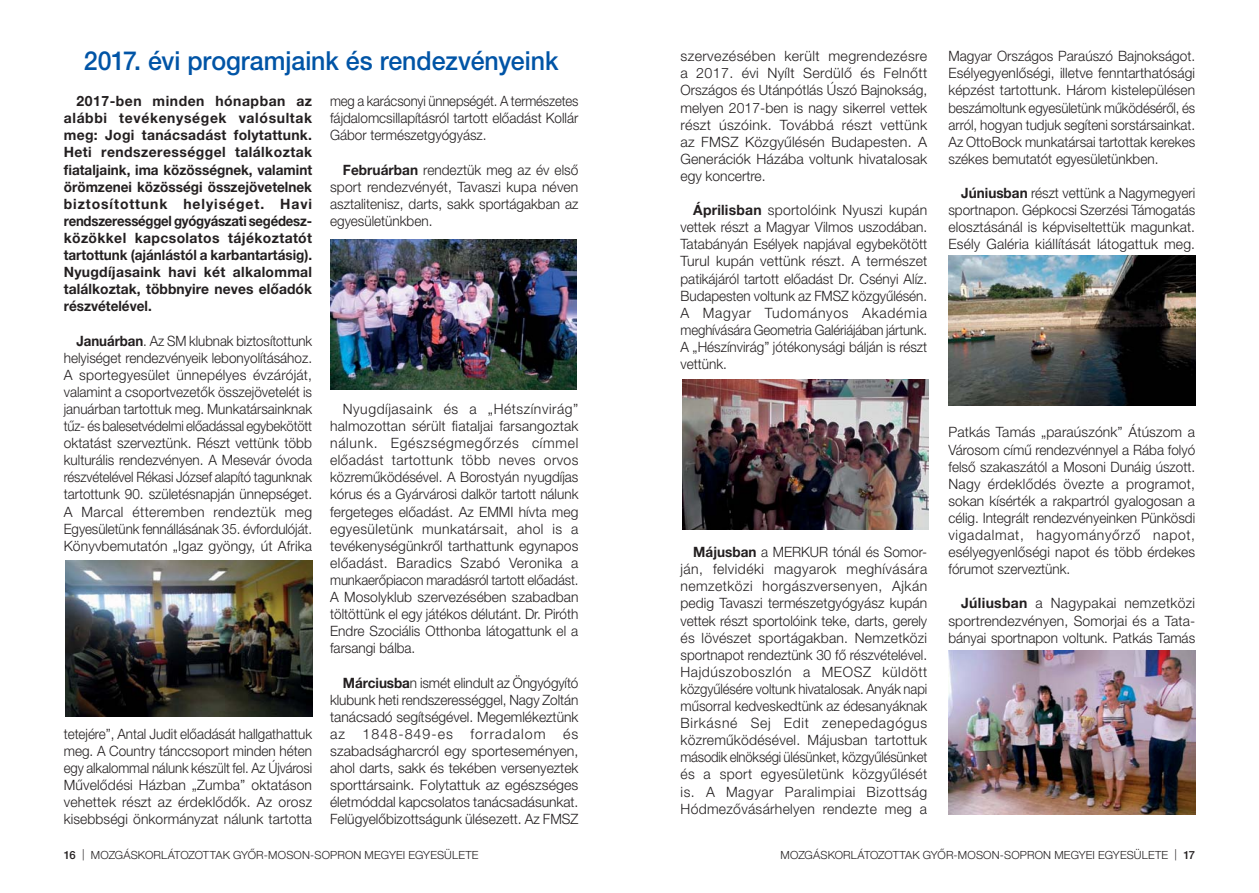
<style>
.page{position:relative;width:1259px;height:893px;background:#fff}
.page>*{position:absolute;margin:0;border:0;box-sizing:border-box;transform-origin:0 0}
.t1{font:500 26.25px "Helvetica Neue LT Pro";color:#0054a6;scale:.95 1}
.t2{font:300 14.25px/17.1px "Helvetica Neue LT Pro";color:#231f20;text-align:justify}
.t3{font:300 14.25px/17.1px "Helvetica Neue LT Pro";color:#231f20;text-align:justify;scale:.95 1}
.t4{font:300 14.25px/17.1px "Helvetica Neue LT Pro";color:#231f20;text-align:justify;scale:.93 1}
.t5{font:700 14.25px/17.1px "Helvetica Neue LT Pro";letter-spacing:.005em;color:#231f20;text-align:justify}
.t6{font:300 14.25px/17.1px "Helvetica Neue LT Pro";color:#231f20;text-align:justify;scale:.94 1}
.t7{font:300 14.25px/17.1px "Helvetica Neue LT Pro";color:#231f20;text-align:justify;scale:.96 1}
.t8{font:300 14.25px/17.1px "Helvetica Neue LT Pro";color:#231f20;text-align:justify;scale:.92 1}
.t9{font:300 11.25px "Helvetica Neue LT Pro";letter-spacing:.01em;color:#231f20}
.s1{font-weight:700}
.s2{font-weight:500}
</style>
<div class="page">
<img style="left:65px;top:561px;width:247px;height:155px">
<img style="left:330px;top:240px;width:247px;height:149px">
<img style="left:682px;top:379px;width:247px;height:150px">
<img style="left:948px;top:256px;width:247px;height:150px">
<img style="left:948px;top:650px;width:247px;height:164px">
<h1 class="t1" style="left:84px;top:51px;width:501px">2017. évi programjaink és rendezvényeink</h1>
<p class="t8" style="left:330px;top:94px;width:271px">meg a karácsonyi ünnepségét. A természetes fájdalomcsillapításról tartott előadást Kollár Gábor természetgyógyász.</p>
<p class="t7" style="left:330px;top:163px;width:260px;text-indent:13px"><span class="s1">Februárban</span> rendeztük meg az év első sport rendezvényét, Tavaszi kupa néven asztalitenisz, darts, sakk sportágakban az egyesületünkben.</p>
<p class="t5" style="left:64px;top:94px;width:250px;text-indent:13px">2017-ben minden hónapban az alábbi tevékenységek valósultak meg: Jogi tanácsadást folytattunk.<br>Heti rendszerességgel találkoztak fiataljaink, ima közösségnek, valamint örömzenei közösségi összejövetelnek biztosítottunk helyiséget. Havi rendszerességgel gyógyászati segédesz&shy;közökkel kapcsolatos tájékoztatót tartottunk (ajánlástól a karbantartásig).<br>Nyugdíjasaink havi két alkalommal találkoztak, többnyire neves előadók részvételével.</p>
<p class="t4" style="left:64px;top:334px;width:268px;text-indent:13px"><span class="s1">Januárban</span>. Az SM klubnak biztosítottunk helyiséget rendezvényeik lebonyolításához.<br>A sportegyesület ünnepélyes évzáróját, valamint a csoportvezetők összejövetelét is januárban tartottuk meg. Munkatársainknak tűz- és balesetvédelmi előadással egybekötött oktatást szerveztünk. Részt vettünk több kulturális rendezvényen. A Mesevár óvoda részvételével Rékasi József alapító tagunknak tartottunk 90. születésnapján ünnepséget.<br>A Marcal étteremben rendeztük meg Egyesületünk fennállásának 35. évfordulóját.<br>Könyvbemutatón „Igaz gyöngy, út Afrika</p>
<p class="t2" style="left:330px;top:402px;width:250px;text-indent:13px">Nyugdíjasaink és a „Hétszínvirág” halmozottan sérült fiataljai farsangoztak nálunk. Egészségmegőrzés címmel előadást tartottunk több neves orvos közreműködésével. A Borostyán nyugdíjas kórus és a Gyárvárosi dalkör tartott nálunk fergeteges előadást. Az EMMI hívta meg egyesületünk munkatársait, ahol is a tevékenységünkről tarthattunk egynapos előadást. Baradics Szabó Veronika a munkaerőpiacon maradásról tartott előadást.<br>A Mosolyklub szervezésében szabadban töltöttünk el egy játékos délutánt. Dr. Piróth Endre Szociális Otthonba látogattunk el a farsangi bálba.</p>
<p class="t3" style="left:330px;top:676px;width:263px;text-indent:13px"><span class="s1">Márciusba</span>n ismét elindult az Öngyógyító klubunk heti rendszerességgel, Nagy Zoltán tanácsadó segítségével. Megemlékeztünk az 1848-849-es forradalom és szabadságharcról egy sporteseményen, ahol darts, sakk és tekében versenyeztek sporttársaink. Folytattuk az egészséges életmóddal kapcsolatos tanácsadásunkat.<br>Felügyelőbizottságunk ülésezett. Az FMSZ</p>
<p class="t6" style="left:64px;top:727px;width:266px">tetejére”, Antal Judit előadását hallgathattuk meg. A Country tánccsoport minden héten egy alkalommal nálunk készült fel. Az Újvárosi Művelődési Házban „Zumba” oktatáson vehettek részt az érdeklődők. Az orosz kisebbségi önkormányzat nálunk tartotta</p>
<p class="t2" style="left:680px;top:49px;width:248px">szervezésében került megrendezésre a 2017. évi Nyílt Serdülő és Felnőtt Országos és Utánpótlás Úszó Bajnokság, melyen 2017-ben is nagy sikerrel vettek részt úszóink. Továbbá részt vettünk az FMSZ Közgyűlésén Budapesten. A Generációk Házába voltunk hivatalosak egy koncertre.</p>
<p class="t2" style="left:680px;top:203px;width:248px;text-indent:13px"><span class="s1">Áprilisban</span> sportolóink Nyuszi kupán vettek részt a Magyar Vilmos uszodában.<br>Tatabányán Esélyek napjával egybekötött Turul kupán vettünk részt. A természet patikájáról tartott előadást Dr. Csényi Alíz.<br>Budapesten voltunk az FMSZ közgyűlésén.<br>A Magyar Tudományos Akadémia meghívására Geometria Galériájában jártunk.<br>A „Hészínvirág” jótékonysági bálján is részt vettünk.</p>
<p class="t3" style="left:948px;top:49px;width:261px">Magyar Országos Paraúszó Bajnokságot.<br>Esélyegyenlőségi, illetve fenntarthatósági képzést tartottunk. Három kistelepülésen beszámoltunk egyesületünk működéséről, és arról, hogyan tudjuk segíteni sorstársainkat.<br>Az OttoBock munkatársai tartottak kerekes székes bemutatót egyesületünkben.</p>
<p class="t3" style="left:948px;top:186px;width:261px;text-indent:13px"><span class="s1">Júniusban</span> részt vettünk a Nagymegyeri sportnapon. Gépkocsi Szerzési Támogatás elosztásánál is képviseltettük magunkat.<br>Esély Galéria kiállítását látogattuk meg.</p>
<p class="t3" style="left:680px;top:545px;width:261px;text-indent:13px"><span class="s1">Májusban</span> a MERKUR tónál és Somor&shy;ján, felvidéki magyarok meghívására nemzetközi horgászversenyen, Ajkán pedig Tavaszi természetgyógyász kupán vettek részt sportolóink teke, darts, gerely és lövészet sportágakban. Nemzetközi sportnapot rendeztünk 30 fő részvételével.<br>Hajdúszoboszlón a MEOSZ küldött közgyűlésére voltunk hivatalosak. Anyák napi műsorral kedveskedtünk az édesanyáknak Birkásné Sej Edit zenepedagógus közreműködésével. Májusban tartottuk második elnökségi ülésünket, közgyűlésünket és a sport egyesületünk közgyűlését is. A Magyar Paralimpiai Bizottság Hódmezővásárhelyen rendezte meg a</p>
<p class="t2" style="left:948px;top:426px;width:248px">Patkás Tamás „paraúszónk” Átúszom a Városom című rendezvénnyel a Rába folyó felső szakaszától a Mosoni Dunáig úszott.<br>Nagy érdeklődés övezte a programot, sokan kísérték a rakpartról gyalogosan a célig. Integrált rendezvényeinken Pünkösdi vigadalmat, hagyományőrző napot, esélyegyenlőségi napot és több érdekes fórumot szerveztünk.</p>
<p class="t2" style="left:948px;top:597px;width:248px;text-indent:13px"><span class="s1">Júliusban</span> a Nagypakai nemzetközi sportrendezvényen, Somorjai és a Tata&shy;bányai sportnapon voltunk. Patkás Tamás</p>
<p class="t9" style="left:64px;top:850px;width:416px"><span class="s2">16</span> | MOZGÁSKORLÁTOZOTTAK GYŐR-MOSON-SOPRON MEGYEI EGYESÜLETE</p>
<p class="t9" style="left:780px;top:850px;width:416px">MOZGÁSKORLÁTOZOTTAK GYŐR-MOSON-SOPRON MEGYEI EGYESÜLETE | <span class="s2">17</span></p>
</div>
